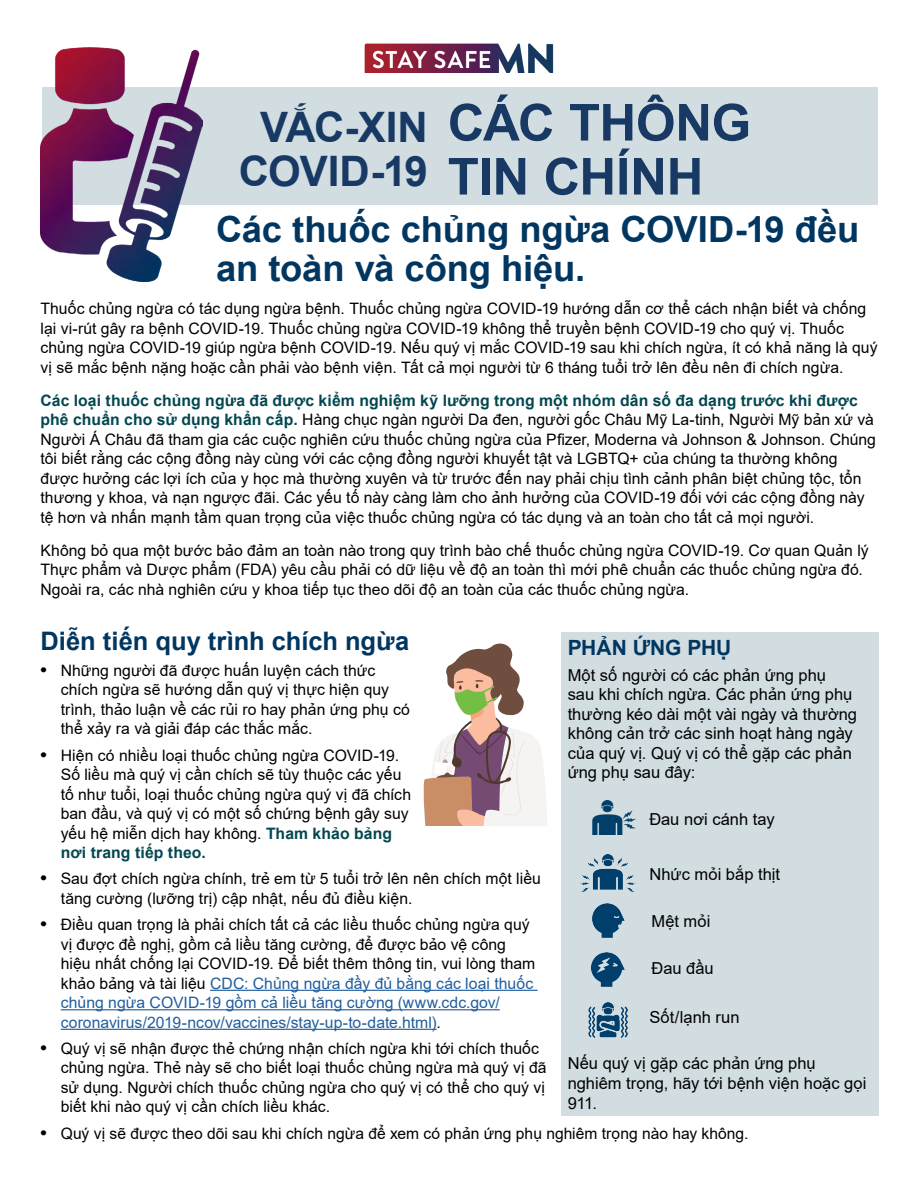
<style>
.page{position:relative;width:918px;height:1188px;background:#fff}
.page>*{position:absolute;margin:0;border:0;box-sizing:border-box;transform-origin:0 0}
.BASICS{font:700 51px/54px "Arial";letter-spacing:-.01em;color:#173963}
.t1{font:700 42px/43.5px "Arial";letter-spacing:-.02em;color:#173963;text-align:center}
.t2{font:700 36px/39px "Arial";letter-spacing:-.005em;color:#003660}
.What_to_expect{font:700 25.5px "Arial";color:#003660}
.body{font:700 21px "Arial";color:#003660}
.body-2{font:16.5px/19.5px "Arial";color:#000}
.body-3{font:15.75px/19.5px "Arial";letter-spacing:.005em;color:#000}
.Bullets{font:15.75px "Arial";color:#000}
.s1{font-weight:700;color:#034750}
.s2{font-weight:700;font-size:18px}
.s3{color:#215e9e}
</style>
<div class="page">
<img style="left:364px;top:44px;width:190px;height:29px">
<div style="left:42px;top:87px;width:836px;height:117px;background:#d1dde1"></div>
<img style="left:41px;top:47px;width:161px;height:234px">
<hr style="left:210px;top:990px;width:328px;height:1px;background:#215e9e">
<hr style="left:61px;top:1009px;width:439px;height:1px;background:#215e9e">
<hr style="left:61px;top:1029px;width:376px;height:1px;background:#215e9e">
<div style="left:561px;top:633px;width:317px;height:483px;background:#d1dde1"></div>
<img style="left:593px;top:800px;width:43px;height:35px">
<img style="left:581px;top:855px;width:55px;height:37px">
<img style="left:592px;top:904px;width:32px;height:33px">
<img style="left:592px;top:953px;width:33px;height:34px">
<img style="left:589px;top:1002px;width:39px;height:35px">
<svg style="left:423px;top:643px;width:124px;height:183px"></svg>
<h1 class="t1" style="left:239px;top:106px;width:191px">VẮC-XIN<br>COVID-19</h1>
<h1 class="BASICS" style="left:448px;top:96px;width:305px">CÁC THÔNG<br>TIN CHÍNH</h1>
<h2 class="t2" style="left:216px;top:211px;width:645px">Các thuốc chủng ngừa COVID-19 đều an toàn và công hiệu.</h2>
<p class="body-3" style="left:40px;top:299px;width:839px">Thuốc chủng ngừa có tác dụng ngừa bệnh. Thuốc chủng ngừa COVID-19 hướng dẫn cơ thể cách nhận biết và chống lại vi-rút gây ra bệnh COVID-19. Thuốc chủng ngừa COVID-19 không thể truyền bệnh COVID-19 cho quý vị. Thuốc chủng ngừa COVID-19 giúp ngừa bệnh COVID-19. Nếu quý vị mắc COVID-19 sau khi chích ngừa, ít có khả năng là quý vị sẽ mắc bệnh nặng hoặc cần phải vào bệnh viện. Tất cả mọi người từ 6 tháng tuổi trở lên đều nên đi chích ngừa.</p>
<p class="body-3" style="left:40px;top:391px;width:837px"><span class="s1">Các loại thuốc chủng ngừa đã được kiểm nghiệm kỹ lưỡng trong một nhóm dân số đa dạng trước khi được phê chuẩn cho sử dụng khẩn cấp.</span> Hàng chục ngàn người Da đen, người gốc Châu Mỹ La-tinh, Người Mỹ bản xứ và Người Á Châu đã tham gia các cuộc nghiên cứu thuốc chủng ngừa của Pfizer, Moderna và Johnson &amp; Johnson. Chúng tôi biết rằng các cộng đồng này cùng với các cộng đồng người khuyết tật và LGBTQ+ của chúng ta thường không được hưởng các lợi ích của y học mà thường xuyên và từ trước đến nay phải chịu tình cảnh phân biệt chủng tộc, tổn thương y khoa, và nạn ngược đãi. Các yếu tố này càng làm cho ảnh hưởng của COVID-19 đối với các cộng đồng này tệ hơn và nhấn mạnh tầm quan trọng của việc thuốc chủng ngừa có tác dụng và an toàn cho tất cả mọi người.</p>
<p class="body-3" style="left:40px;top:541px;width:830px">Không bỏ qua một bước bảo đảm an toàn nào trong quy trình bào chế thuốc chủng ngừa COVID-19. Cơ quan Quản lý<br>Thực phẩm và Dược phẩm (FDA) yêu cầu phải có dữ liệu về độ an toàn thì mới phê chuẩn các thuốc chủng ngừa đó.<br>Ngoài ra, các nhà nghiên cứu y khoa tiếp tục theo dõi độ an toàn của các thuốc chủng ngừa.</p>
<h2 class="What_to_expect" style="left:40px;top:623px;width:370px">Diễn tiến quy trình chích ngừa</h2>
<h3 class="body-3" style="left:61px;top:661px;width:351px;text-indent:-20px"><span class="s2">•</span> Những người đã được huấn luyện cách thức chích ngừa sẽ hướng dẫn quý vị thực hiện quy trình, thảo luận về các rủi ro hay phản ứng phụ có thể xảy ra và giải đáp các thắc mắc.</h3>
<h3 class="body-3" style="left:61px;top:745px;width:352px;text-indent:-20px"><span class="s2">•</span> Hiện có nhiều loại thuốc chủng ngừa COVID-19.<br>Số liều mà quý vị cần chích sẽ tùy thuộc các yếu tố như tuổi, loại thuốc chủng ngừa quý vị đã chích ban đầu, và quý vị có một số chứng bệnh gây suy yếu hệ miễn dịch hay không. <span class="s1">Tham khảo bảng nơi trang tiếp theo.</span></h3>
<h3 class="body-3" style="left:61px;top:869px;width:482px;text-indent:-20px"><span class="s2">•</span> Sau đợt chích ngừa chính, trẻ em từ 5 tuổi trở lên nên chích một liều tăng cường (lưỡng trị) cập nhật, nếu đủ điều kiện.</h3>
<h3 class="body-3" style="left:61px;top:915px;width:476px;text-indent:-20px"><span class="s2">•</span> Điều quan trọng là phải chích tất cả các liều thuốc chủng ngừa quý vị được đề nghị, gồm cả liều tăng cường, để được bảo vệ công hiệu nhất chống lại COVID-19. Để biết thêm thông tin, vui lòng tham khảo bảng và tài liệu <span class="s3">CDC: Chủng ngừa đầy đủ bằng các loại thuốc chủng ngừa COVID-19 gồm cả liều tăng cường (www.cdc.gov/ coronavirus/2019-ncov/vaccines/stay-up-to-date.html)</span>.</h3>
<h3 class="body-3" style="left:61px;top:1039px;width:487px;text-indent:-20px"><span class="s2">•</span> Quý vị sẽ nhận được thẻ chứng nhận chích ngừa khi tới chích thuốc chủng ngừa. Thẻ này sẽ cho biết loại thuốc chủng ngừa mà quý vị đã sử dụng. Người chích thuốc chủng ngừa cho quý vị có thể cho quý vị biết khi nào quý vị cần chích liều khác.</h3>
<p class="Bullets" style="left:40px;top:1122px;width:709px"><span class="s2">•</span> Quý vị sẽ được theo dõi sau khi chích ngừa để xem có phản ứng phụ nghiêm trọng nào hay không.</p>
<p class="body" style="left:568px;top:632px;width:165px">PHẢN ỨNG PHỤ</p>
<p class="body-2" style="left:568px;top:665px;width:291px">Một số người có các phản ứng phụ<br>sau khi chích ngừa. Các phản ứng phụ thường kéo dài một vài ngày và thường không cản trở các sinh hoạt hàng ngày của quý vị. Quý vị có thể gặp các phản ứng phụ sau đây:</p>
<p class="body-2" style="left:649px;top:809px;width:127px">Đau nơi cánh tay</p>
<p class="body-2" style="left:649px;top:865px;width:132px">Nhức mỏi bắp thịt</p>
<p class="body-2" style="left:651px;top:912px;width:60px">Mệt mỏi</p>
<p class="body-2" style="left:652px;top:958px;width:64px">Đau đầu</p>
<p class="body-2" style="left:649px;top:1007px;width:92px">Sốt/lạnh run</p>
<p class="body-2" style="left:568px;top:1054px;width:300px">Nếu quý vị gặp các phản ứng phụ nghiêm trọng, hãy tới bệnh viện hoặc gọi<br>911.</p>
</div>
